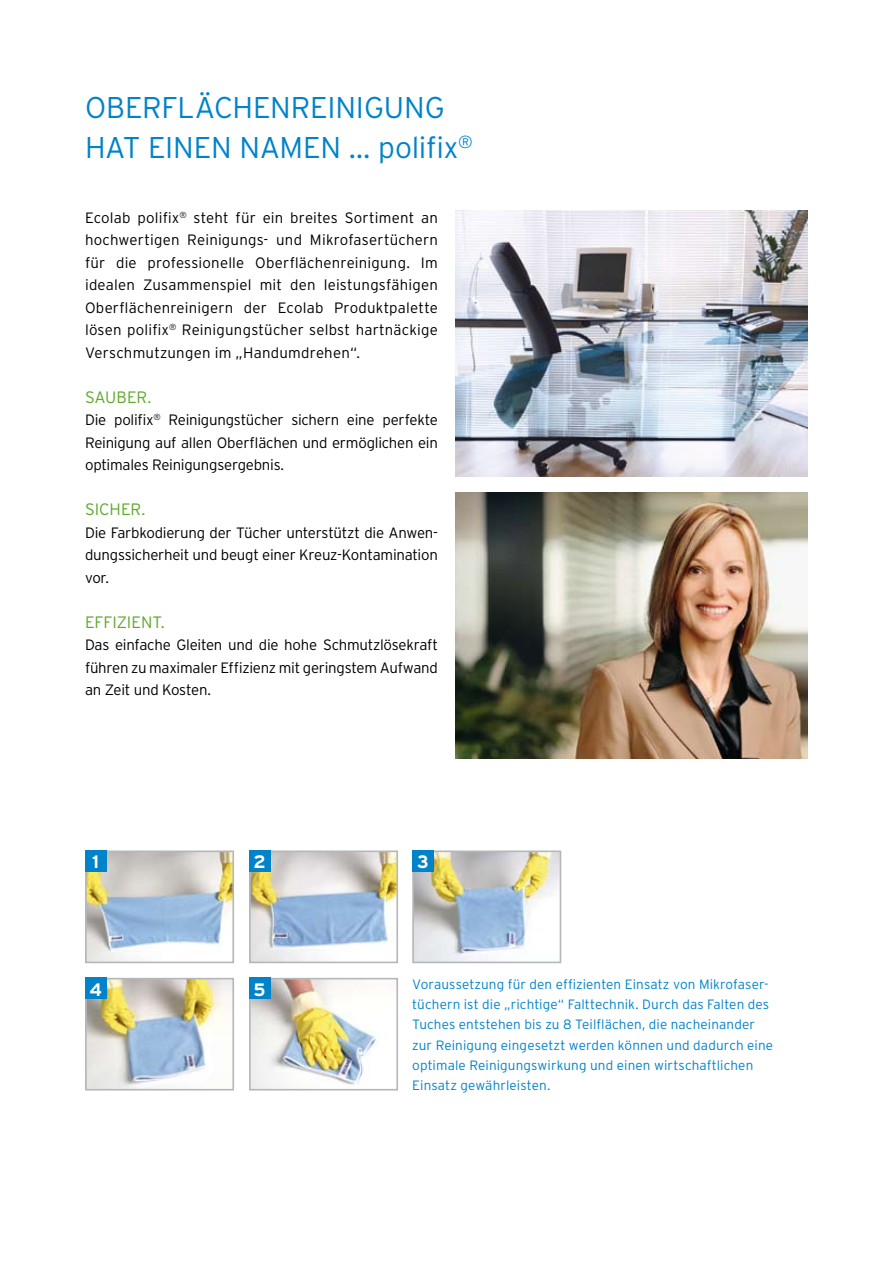
<style>
.page{position:relative;width:893px;height:1263px;background:#fff}
.page>*{position:absolute;margin:0;border:0;box-sizing:border-box;transform-origin:0 0}
.t1{font:300 30px/40.5px "Interstate";letter-spacing:-.005em;color:#0083c9}
.t2{font:700 18px "Interstate";color:#fff}
.t3{font:300 16.5px "Interstate";color:#5ea82a}
.t4{font:300 15px/22.5px "Interstate";letter-spacing:-.01em;color:#000;text-align:justify}
.t5{font:300 13.5px/20.2px "Interstate";letter-spacing:.005em;color:#0083c9}
</style>
<div class="page">
<img style="left:455px;top:493px;width:353px;height:266px">
<img style="left:455px;top:210px;width:353px;height:266px">
<img style="left:88px;top:853px;width:143px;height:107px">
<div style="left:85px;top:850px;width:149px;height:113px;border:2px solid #b3b8bd"></div>
<div style="left:85px;top:850px;width:21px;height:22px;background:#0083c9"></div>
<img style="left:252px;top:853px;width:143px;height:107px">
<div style="left:249px;top:850px;width:149px;height:113px;border:2px solid #b3b8bd"></div>
<div style="left:249px;top:850px;width:21px;height:22px;background:#0083c9"></div>
<img style="left:415px;top:853px;width:143px;height:107px">
<div style="left:412px;top:850px;width:149px;height:113px;border:2px solid #b3b8bd"></div>
<div style="left:412px;top:850px;width:21px;height:22px;background:#0083c9"></div>
<img style="left:88px;top:981px;width:143px;height:106px">
<div style="left:85px;top:978px;width:149px;height:112px;border:2px solid #b3b8bd"></div>
<div style="left:85px;top:978px;width:21px;height:21px;background:#0083c9"></div>
<img style="left:252px;top:981px;width:124px;height:106px">
<div style="left:249px;top:978px;width:149px;height:112px;border:2px solid #b3b8bd"></div>
<div style="left:249px;top:978px;width:21px;height:21px;background:#0083c9"></div>
<h1 class="t1" style="left:85px;top:87px;width:389px">Oberflächenreinigung hat einen Nam en … polifix<sup>®</sup></h1>
<p class="t4" style="left:85px;top:206px;width:354px">Ecolab polifix<sup>®</sup> steht für ein breites Sortiment an hochwertigen Reinigungs- und Mikrofasertüchern für die professionelle Oberflächenreinigung. I m idealen Zusammenspiel mit den leistungsfähigen Oberflächenreinigern der Ecolab Produktpalette lösen polifix<sup>®</sup> Reinigungstücher selbst hartnäckige Verschmutzungen im „Handumdrehen“.</p>
<p class="t3" style="left:85px;top:387px;width:11px">SAUBE</p>
<p class="t3" style="left:137px;top:387px;width:16px">R.</p>
<p class="t4" style="left:85px;top:408px;width:354px">Die polifix<sup>®</sup> Reinigungstücher sichern eine perfekte Reinigung auf allen Oberflächen und ermöglichen ein optimales Reinigungsergebnis.</p>
<p class="t3" style="left:85px;top:500px;width:10px">SICHE</p>
<p class="t3" style="left:131px;top:500px;width:16px">R.</p>
<p class="t4" style="left:85px;top:521px;width:354px">Die Farbkodierung der Tücher unterstützt die Anwen&shy;dungssicherheit und beugt einer Kreuz-Kontamination vor.</p>
<p class="t3" style="left:85px;top:612px;width:9px">EFFI</p>
<p class="t3" style="left:117px;top:612px;width:20px">ZIENT</p>
<p class="t3" style="left:161px;top:612px;width:5px">.</p>
<p class="t4" style="left:85px;top:633px;width:354px">Das einfache Gleiten und die hohe Schmutzlösekraft führen zu maximaler Effizienz mit geringstem Aufwand an Zeit und Kosten.</p>
<p class="t2" style="left:92px;top:852px;width:8px">1</p>
<p class="t2" style="left:253px;top:852px;width:14px">2</p>
<p class="t2" style="left:417px;top:852px;width:13px">3</p>
<p class="t2" style="left:89px;top:979px;width:14px">4</p>
<p class="t2" style="left:254px;top:979px;width:14px">5</p>
<p class="t5" style="left:412px;top:974px;width:362px">Voraussetzung für den effizienten Einsatz von Mikrofaser&shy;tüchern ist die „richtige“ Falttechnik. Durch das Falten des Tuches entstehen bis zu 8 Teilflächen, die nacheinander zur Reinigung eingesetzt werden können und dadurch eine optimale Reinigungswirkung und einen wirtschaftlichen Einsatz gewährleisten.</p>
</div>
